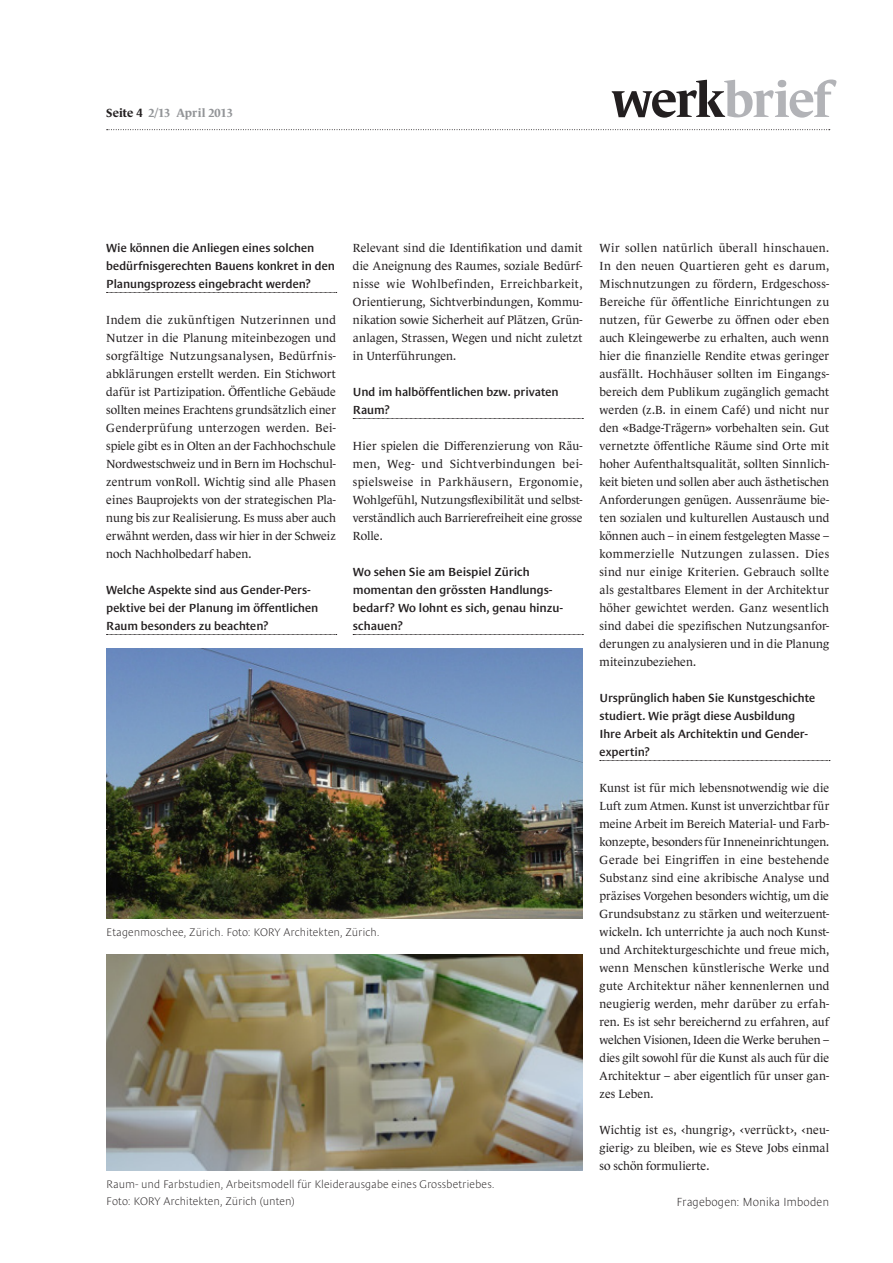
<style>
.page{position:relative;width:893px;height:1263px;background:#fff}
.page>*{position:absolute;margin:0;border:0;box-sizing:border-box;transform-origin:0 0}
.t1{font:12px/18px "Le Monde Journal Std";color:#231f20;text-align:justify}
.t2{font:600 12px/18px "Le Monde Sans Std";letter-spacing:-.005em;color:#231f20}
.t3{font:200 12px "Le Monde Sans Std";letter-spacing:-.005em;color:#231f20}
.t4{font:700 12px "Le Monde Journal Std";letter-spacing:.005em;color:#939598}
.t5{font:200 11.25px/16.5px "Le Monde Sans Std";letter-spacing:-.005em;color:#231f20}
.s1{color:#231f20}
</style>
<div class="page">
<svg style="left:107px;top:129px;width:723px;height:1px"></svg>
<svg style="left:612px;top:80px;width:224px;height:38px"></svg>
<img style="left:106px;top:648px;width:477px;height:270px">
<svg style="left:106px;top:292px;width:231px;height:1px"></svg>
<svg style="left:106px;top:634px;width:231px;height:1px"></svg>
<svg style="left:353px;top:418px;width:230px;height:1px"></svg>
<svg style="left:353px;top:634px;width:230px;height:1px"></svg>
<svg style="left:600px;top:760px;width:230px;height:1px"></svg>
<img style="left:106px;top:954px;width:477px;height:216px">
<p class="t4" style="left:106px;top:106px;width:128px"><span class="s1">Seite 4</span> 2/13 April 2013</p>
<p class="t2" style="left:106px;top:239px;width:230px">Wie können die Anliegen eines solchen bedürfnisgerechten Bauens konkret in den<br>Planungsprozess eingebracht werden?</p>
<p class="t1" style="left:106px;top:311px;width:231px">Indem die zukünftigen Nutzerinnen und Nutzer in die Planung miteinbezogen und sorgfältige Nutzungsanalysen, Bedürfnis&shy;abklärungen erstellt werden. Ein Stichwort dafür ist Partizipation. Öffentliche Gebäude sollten meines Erachtens grundsätzlich einer Genderprüfung unterzogen werden. Bei&shy;spiele gibt es in Olten an der Fachhochschule Nordwestschweiz und in Bern im Hochschul&shy;zentrum vonRoll. Wichtig sind alle Phasen eines Bauprojekts von der strategischen Pla&shy;nung bis zur Realisierung. Es muss aber auch erwähnt werden, dass wir hier in der Schweiz noch Nachholbedarf haben.</p>
<p class="t2" style="left:106px;top:581px;width:214px">Welche Aspekte sind aus Gender-Pers&shy;pektive bei der Planung im öffentlichen<br>Raum besonders zu beachten?</p>
<p class="t1" style="left:353px;top:239px;width:231px">Relevant sind die Identifikation und damit die Aneignung des Raumes, soziale Bedürf&shy;nisse wie Wohlbefinden, Erreichbarkeit, Orientierung, Sichtverbindungen, Kommu&shy;nikation sowie Sicherheit auf Plätzen, Grün&shy;anlagen, Strassen, Wegen und nicht zuletzt in Unterführungen.</p>
<p class="t2" style="left:353px;top:383px;width:207px">Und im halböffentlichen bzw. privaten<br>Raum?</p>
<p class="t1" style="left:353px;top:437px;width:231px">Hier spielen die Differenzierung von Räu&shy;men, Weg- und Sichtverbindungen bei&shy;spielsweise in Parkhäusern, Ergonomie, Wohlgefühl, Nutzungsflexibilität und selbst&shy;verständlich auch Barrierefreiheit eine grosse Rolle.</p>
<p class="t2" style="left:353px;top:563px;width:211px">Wo sehen Sie am Beispiel Zürich momentan den grössten Handlungs&shy;bedarf? Wo lohnt es sich, genau hinzu&shy;schauen?</p>
<p class="t5" style="left:106px;top:924px;width:275px">Etagenmoschee, Zürich. Foto: KORY Architekten, Zürich.</p>
<p class="t5" style="left:106px;top:1176px;width:390px">Raum- und Farbstudien, Arbeitsmodell für Kleiderausgabe eines Grossbetriebes.<br>Foto: KORY Architekten, Zürich (unten)</p>
<p class="t1" style="left:600px;top:239px;width:231px">Wir sollen natürlich überall hinschauen.<br>In den neuen Quartieren geht es darum, Mischnutzungen zu fördern, Erdgeschoss-Bereiche für öffentliche Einrichtungen zu nutzen, für Gewerbe zu öffnen oder eben auch Kleingewerbe zu erhalten, auch wenn hier die finanzielle Rendite etwas geringer ausfällt. Hochhäuser sollten im Eingangs&shy;bereich dem Publikum zugänglich gemacht werden (z.B. in einem Café) und nicht nur den «Badge-Trägern» vorbehalten sein. Gut vernetzte öffentliche Räume sind Orte mit hoher Aufenthaltsqualität, sollten Sinnlich&shy;keit bieten und sollen aber auch ästhetischen Anforderungen genügen. Aussenräume bie&shy;ten sozialen und kulturellen Austausch und können auch – in einem festgelegten Masse – kommerzielle Nutzungen zulassen. Dies sind nur einige Kriterien. Gebrauch sollte als gestaltbares Element in der Architektur höher gewichtet werden. Ganz wesentlich sind dabei die spezifischen Nutzungsanfor&shy;derungen zu analysieren und in die Planung miteinzubeziehen.</p>
<p class="t2" style="left:600px;top:689px;width:217px">Ursprünglich haben Sie Kunstgeschichte studiert. Wie prägt diese Ausbildung<br>Ihre Arbeit als Architektin und Gender&shy;expertin?</p>
<p class="t1" style="left:600px;top:779px;width:231px">Kunst ist für mich lebensnotwendig wie die Luft zum Atmen. Kunst ist unverzichtbar für meine Arbeit im Bereich Material- und Farb&shy;konzepte, besonders für Inneneinrichtungen.<br>Gerade bei Eingriffen in eine bestehende Substanz sind eine akribische Analyse und präzises Vorgehen besonders wichtig, um die Grundsubstanz zu stärken und weiterzuent&shy;wickeln. Ich unterrichte ja auch noch Kunst&shy;und Architekturgeschichte und freue mich, wenn Menschen künstlerische Werke und gute Architektur näher kennenlernen und neugierig werden, mehr darüber zu erfah&shy;ren. Es ist sehr bereichernd zu erfahren, auf welchen Visionen, Ideen die Werke beruhen – dies gilt sowohl für die Kunst als auch für die Architektur – aber eigentlich für unser gan&shy;zes Leben.</p>
<p class="t1" style="left:600px;top:1121px;width:231px">Wichtig ist es, ‹hungrig›, ‹verrückt›, ‹neu&shy;gierig› zu bleiben, wie es Steve Jobs einmal so schön formulierte.</p>
<p class="t3" style="left:676px;top:1195px;width:154px">Fragebogen: Monika Imboden</p>
</div>
